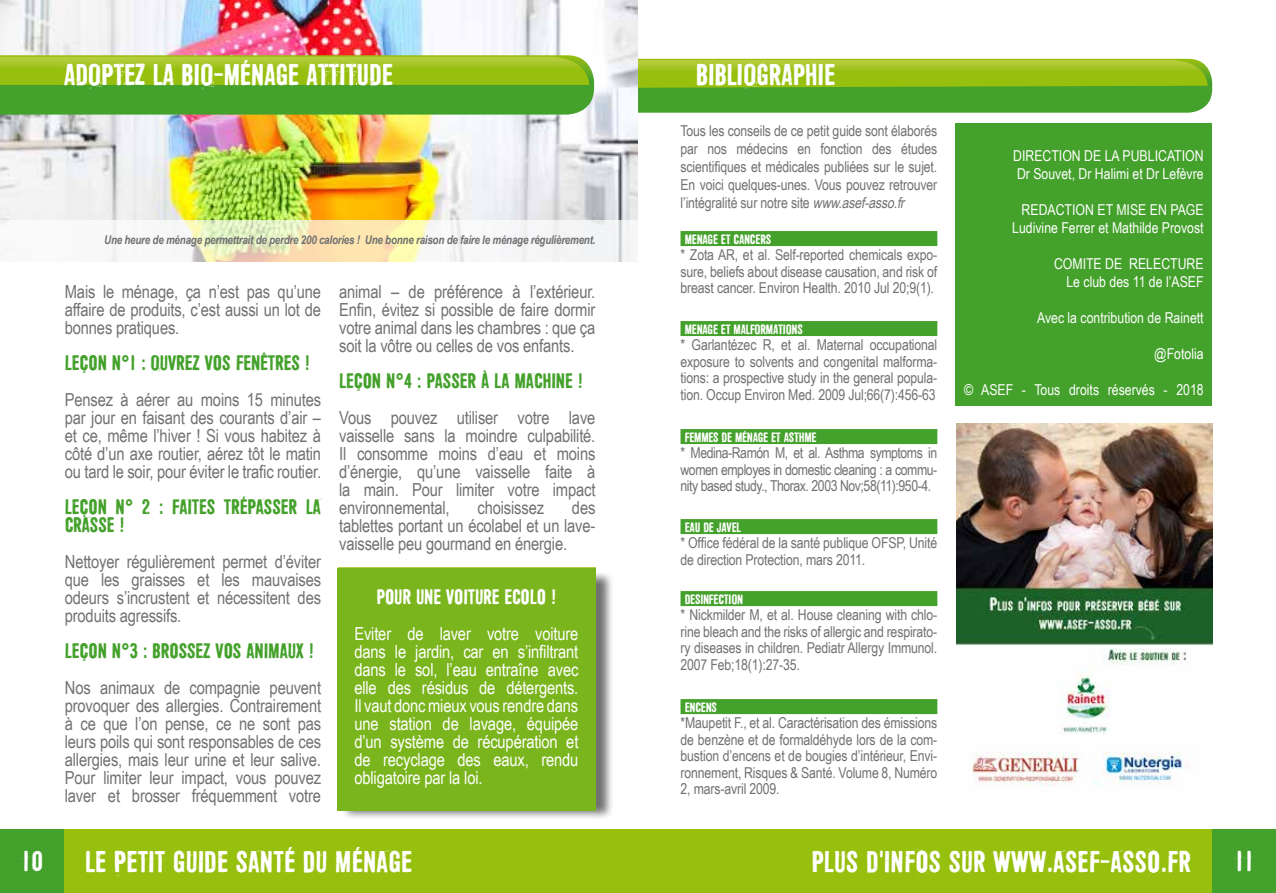
<style>
.page{position:relative;width:1276px;height:893px;background:#fff}
.page>*{position:absolute;margin:0;border:0;box-sizing:border-box;transform-origin:0 0}
.t1{font:30px "Shoemaker";color:#fff}
.t2{font:30px "Shoemaker";letter-spacing:-.01em;color:#feffff}
.t3{font:28.5px "Shoemaker";color:#fff}
.t4{font:21px/18px "Shoemaker";letter-spacing:-.01em;color:#44a12b}
.t5{font:21px "Shoemaker";letter-spacing:-.01em;color:#feffff}
.t6{font:18px/18px "Arial Narrow";letter-spacing:-.01em;color:#707172;text-align:justify}
.t7{font:18px/18px "Arial Narrow";letter-spacing:-.01em;color:#fff;text-align:justify}
.t8{font:15px/16.5px "Arial Narrow";letter-spacing:-.01em;color:#707172;text-align:justify}
.t9{font:15px/18px "Arial Narrow";color:#fff;text-align:right}
.t10{font:13.5px "Shoemaker";letter-spacing:-.02em;color:#fff}
.t11{font:italic 700 12px "Arial Narrow";letter-spacing:-.02em;color:#707172}
.s1{font-style:italic}
</style>
<div class="page">
<div style="left:64px;top:829px;width:574px;height:64px;background:#97bf0d"></div>
<div style="left:638px;top:829px;width:574px;height:64px;background:#97bf0d"></div>
<div style="left:0;top:829px;width:64px;height:64px;background:#44a12b"></div>
<div style="left:1212px;top:829px;width:64px;height:64px;background:#44a12b"></div>
<img style="left:0;top:0;width:638px;height:220px">
<div style="left:340px;top:570px;width:274px;height:251px;background:#000;opacity:.75"></div>
<div style="left:337px;top:568px;width:258px;height:242px;background:#7ab51d"></div>
<svg style="left:0;top:55px;width:1212px;height:60px;background:#7eb836"></svg>
<div style="left:680px;top:231px;width:257px;height:15px;background:#44a12b"></div>
<div style="left:680px;top:321px;width:257px;height:15px;background:#44a12b"></div>
<div style="left:680px;top:429px;width:257px;height:15px;background:#44a12b"></div>
<div style="left:680px;top:519px;width:257px;height:15px;background:#44a12b"></div>
<div style="left:680px;top:591px;width:257px;height:15px;background:#44a12b"></div>
<div style="left:680px;top:699px;width:257px;height:15px;background:#44a12b"></div>
<svg style="left:0;top:220px;width:634px;height:42px;fill:#f8f6f5"></svg>
<div style="left:955px;top:123px;width:257px;height:283px;background:#44a12b"></div>
<img style="left:957px;top:424px;width:255px;height:362px">
<h1 class="t2" style="left:64px;top:57px;width:331px">ADOPTEZ LA BIO-MÉNAGE ATTITUDE</h1>
<p class="t11" style="left:104px;top:230px;width:493px">Une heure de ménage permettrait de perdre 200 calories ! Une bonne raison de faire le ménage régulièrement.</p>
<p class="t6" style="left:65px;top:282px;width:258px">Mais le ménage, ça n’est pas qu’une affaire de produits, c’est aussi un lot de bonnes pratiques.</p>
<h3 class="t4" style="left:65px;top:353px;width:247px">LEÇON N°1 : OUVREZ VOS FENÊTRES !</h3>
<p class="t6" style="left:65px;top:390px;width:258px">Pensez à aérer au moins 15 minutes par jour en faisant des courants d’air – et ce, même l’hiver ! Si vous habitez à côté d’un axe routier, aérez tôt le matin ou tard le soir, pour éviter le trafic routier.</p>
<h3 class="t4" style="left:65px;top:497px;width:258px">LEÇON N° 2 : FAITES TRÉPASSER LA<br>CRASSE !</h3>
<p class="t6" style="left:65px;top:552px;width:258px">Nettoyer régulièrement permet d’éviter que les graisses et les mauvaises odeurs s’incrustent et nécessitent des produits agressifs.</p>
<h3 class="t4" style="left:65px;top:641px;width:251px">LEÇON N°3 : BROSSEZ VOS ANIMAUX !</h3>
<p class="t6" style="left:65px;top:678px;width:258px">Nos animaux de compagnie peuvent provoquer des allergies. Contrairement à ce que l’on pense, ce ne sont pas leurs poils qui sont responsables de ces allergies, mais leur urine et leur salive.<br>Pour limiter leur impact, vous pouvez laver et brosser fréquemment votre</p>
<p class="t6" style="left:339px;top:282px;width:258px">animal – de préférence à l’extérieur.<br>Enfin, évitez si possible de faire dormir votre animal dans les chambres : que ça soit la vôtre ou celles de vos enfants.</p>
<h3 class="t4" style="left:339px;top:371px;width:245px">LEÇON N°4 : PASSER À LA MACHINE !</h3>
<p class="t6" style="left:339px;top:408px;width:258px">Vous pouvez utiliser votre lave vaisselle sans la moindre culpabilité.<br>Il consomme moins d’eau et moins d’énergie, qu’une vaisselle faite à la main. Pour limiter votre impact environnemental,</p>
<p class="t6" style="left:339px;top:498px;width:258px;text-indent:233px">des tablettes portant un écolabel et un lave&shy;vaisselle peu gourmand en énergie.</p>
<h3 class="t5" style="left:376px;top:585px;width:181px">POUR UNE VOITURE ECOLO !</h3>
<p class="t7" style="left:354px;top:624px;width:225px">Eviter de laver votre voiture dans le jardin, car en s’infiltrant dans le sol, l’eau entraîne avec elle des résidus de détergents.<br>Il vaut donc mieux vous rendre dans une station de lavage, équipée d’un système de récupération et de recyclage des eaux, rendu obligatoire par la loi.</p>
<p class="t6" style="left:477px;top:498px;width:68px">choisissez</p>
<h1 class="t2" style="left:696px;top:57px;width:141px">BIBLIOGRAPHIE</h1>
<p class="t8" style="left:680px;top:121px;width:258px;line-height:18px">Tous les conseils de ce petit guide sont élaborés par nos médecins en fonction des études scientifiques et médicales publiées sur le sujet.<br>En voici quelques-unes. Vous pouvez retrouver l’intégralité sur notre site <span class="s1">www.asef-asso.fr</span></p>
<p class="t10" style="left:685px;top:231px;width:87px">MENAGE ET CANCERS</p>
<p class="t8" style="left:680px;top:246px;width:258px">* Zota AR, et al. Self-reported chemicals expo&shy;sure, beliefs about disease causation, and risk of breast cancer. Environ Health. 2010 Jul 20;9(1).</p>
<p class="t10" style="left:685px;top:321px;width:119px">MENAGE ET MALFORMATIONS</p>
<p class="t8" style="left:680px;top:336px;width:258px">* Garlantézec R, et al. Maternal occupational exposure to solvents and congenital malforma&shy;tions: a prospective study in the general popula&shy;tion. Occup Environ Med. 2009 Jul;66(7):456-63</p>
<p class="t10" style="left:685px;top:429px;width:133px">FEMMES DE MÉNAGE ET ASTHME</p>
<p class="t8" style="left:680px;top:444px;width:258px">* Medina-Ramón M, et al. Asthma symptoms in women employes in domestic cleaning : a commu&shy;nity based study., Thorax. 2003 Nov;58(11):950-4.</p>
<p class="t10" style="left:685px;top:519px;width:57px">EAU DE JAVEL</p>
<p class="t8" style="left:680px;top:534px;width:258px">* Office fédéral de la santé publique OFSP, Unité de direction Protection, mars 2011.</p>
<p class="t10" style="left:685px;top:591px;width:50px">DESIN FECTION</p>
<p class="t8" style="left:680px;top:606px;width:258px">* Nickmilder M, et al. House cleaning with chlo&shy;rine bleach and the risks of allergic and respirato&shy;ry diseases in children. Pediatr Allergy Immunol.<br>2007 Feb;18(1):27-35.</p>
<p class="t10" style="left:685px;top:699px;width:33px">ENCENS</p>
<p class="t8" style="left:680px;top:714px;width:258px">*Maupetit F., et al. Caractérisation des émissions de benzène et de formaldéhyde lors de la com&shy;bustion d’encens et de bougies d’intérieur, Envi&shy;ronnement, Risques &amp; Santé. Volume 8, Numéro 2, mars-avril 2009.</p>
<p class="t9" style="left:1013px;top:146px;width:192px;text-align:left">DIRECTION DE LA PUBLICATION<br>Dr Souvet, Dr Halimi et Dr Lefèvre</p>
<p class="t9" style="left:1012px;top:200px;width:193px">REDACTION ET MISE EN PAGE<br>Ludivine Ferrer et Mathilde Provost</p>
<p class="t9" style="left:1054px;top:254px;width:151px">COMITE DE RELECTURE<br>Le club des 11 de l’ASEF</p>
<p class="t9" style="left:1037px;top:308px;width:168px">Avec la contribution de Rainett</p>
<p class="t9" style="left:1154px;top:344px;width:51px">@Fotolia</p>
<p class="t9" style="left:964px;top:380px;width:241px">© ASEF - Tous droits réservés - 2018</p>
<h2 class="t3" style="left:21px;top:845px;width:23px">10</h2>
<h1 class="t1" style="left:85px;top:844px;width:329px">LE PETIT GUIDE SANTÉ DU MÉNAGE</h1>
<h1 class="t1" style="left:811px;top:844px;width:381px">PLUS D'INFOS SUR WWW.ASEF-ASSO.FR</h1>
<h2 class="t3" style="left:1234px;top:845px;width:21px">11</h2>
</div>
